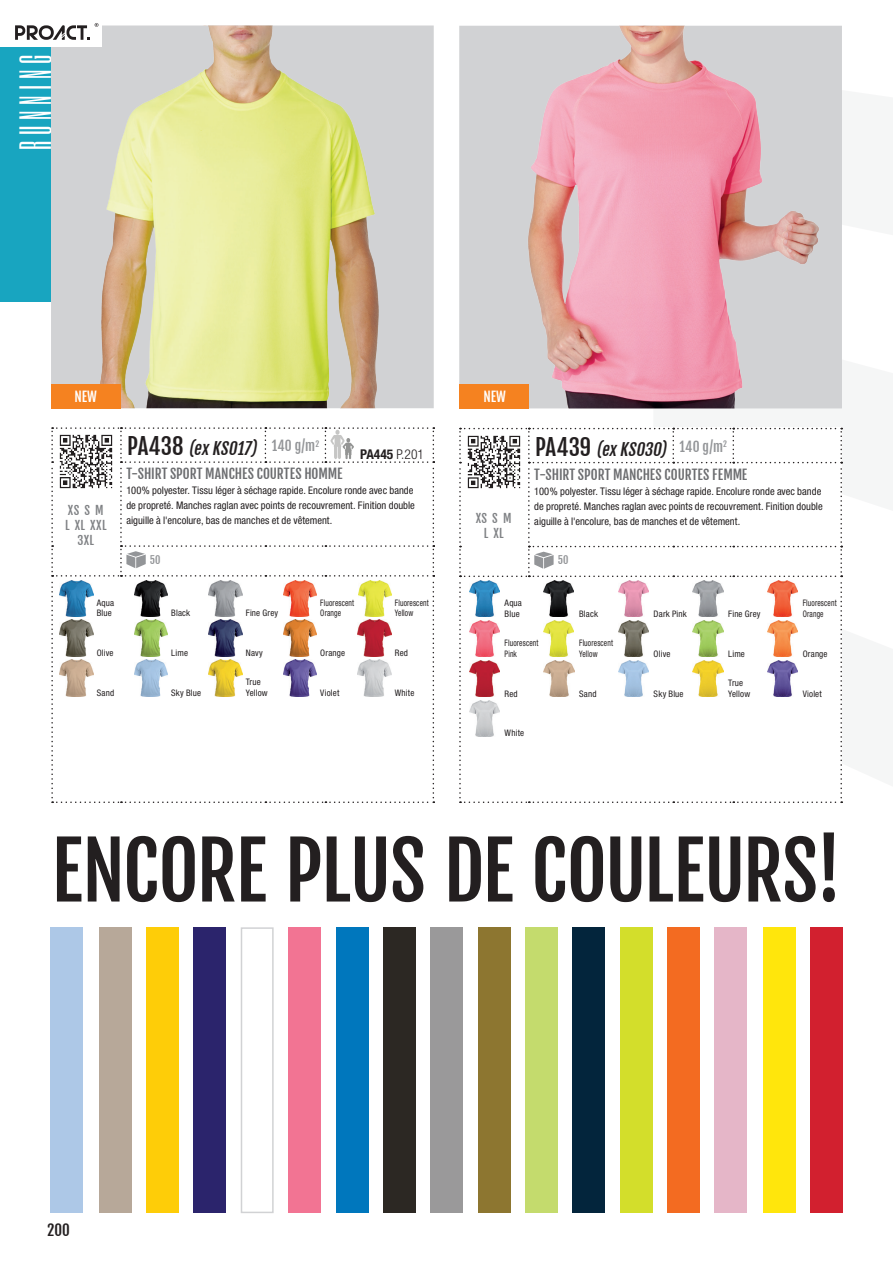
<style>
.page{position:relative;width:893px;height:1263px;background:#fff}
.page>*{position:absolute;margin:0;border:0;box-sizing:border-box;transform-origin:0 0}
.t1{font:78px "Fjalla One";letter-spacing:-.01em;color:#231f20}
.t2{font:37.5px "Six Caps";letter-spacing:.15em;color:#fff}
.t3{font:italic 16.5px "Fjalla One";color:#231f20}
.t4{font:15px "Fjalla One";color:#231f20}
.t5{font:13.5px "Fjalla One";letter-spacing:-.005em;color:#6c6d70}
.t6{font:700 condensed 13.5px "Helvetica Neue";color:#231f20}
.t7{font:13.5px "Fjalla One";letter-spacing:-.01em;color:#fff}
.t8{font:12px/15px "Fjalla One";letter-spacing:.025em;color:#808285;text-align:center}
.t9{font:condensed 10.5px/15px "Helvetica Neue";letter-spacing:.005em;color:#231f20}
.t10{font:10.5px "Fjalla One";color:#939598}
.t11{font:condensed 9px/10.8px "Helvetica Neue";letter-spacing:.02em;color:#231f20}
.t12{font:condensed 9px/10.8px "Helvetica Neue";letter-spacing:.02em;color:#231f20;scale:.84 1}
.s1{font-style:normal;font-size:22.5px}
.s2{font-weight:300}
</style>
<div class="page">
<div style="left:0;top:46px;width:51px;height:256px;background:#18a5c0"></div>
<svg style="left:653px;top:25px;width:189px;height:1px"></svg>
<img style="left:459px;top:26px;width:383px;height:382px">
<div style="left:459px;top:384px;width:70px;height:24px;background:#f58220"></div>
<img style="left:51px;top:26px;width:383px;height:382px">
<div style="left:51px;top:384px;width:70px;height:24px;background:#f58220"></div>
<div style="left:241px;top:927px;width:33px;height:286px;border:2px solid #d1d2d4"></div>
<div style="left:99px;top:927px;width:33px;height:286px;background:#b7a899"></div>
<div style="left:146px;top:927px;width:33px;height:286px;background:#fecd08"></div>
<div style="left:193px;top:927px;width:33px;height:286px;background:#2b246c"></div>
<div style="left:288px;top:927px;width:33px;height:286px;background:#f27493"></div>
<div style="left:50px;top:927px;width:33px;height:286px;background:#adc8e7"></div>
<div style="left:763px;top:927px;width:33px;height:286px;background:#ffe60c"></div>
<div style="left:810px;top:927px;width:33px;height:286px;background:#d2202f"></div>
<div style="left:336px;top:927px;width:33px;height:286px;background:#0077bd"></div>
<div style="left:383px;top:927px;width:33px;height:286px;background:#2c2823"></div>
<div style="left:430px;top:927px;width:33px;height:286px;background:#9a999a"></div>
<div style="left:620px;top:927px;width:33px;height:286px;background:#d3de2b"></div>
<div style="left:478px;top:927px;width:33px;height:286px;background:#8d7630"></div>
<div style="left:525px;top:927px;width:33px;height:286px;background:#c4db6d"></div>
<div style="left:572px;top:927px;width:33px;height:286px;background:#03253c"></div>
<div style="left:667px;top:927px;width:33px;height:286px;background:#f36b21"></div>
<div style="left:714px;top:927px;width:33px;height:286px;background:#e5b6c8"></div>
<div style="left:1px;top:1px;width:101px;height:45px;background:#fff"></div>
<svg style="left:15px;top:23px;width:83px;height:17px"></svg>
<svg style="left:459px;top:428px;width:383px;height:375px"></svg>
<svg style="left:51px;top:427px;width:383px;height:376px"></svg>
<h2 class="t2" style="left:9px;top:150px;width:97px;rotate:-90deg">RUNNING</h2>
<p class="t7" style="left:75px;top:389px;width:24px">NEW</p>
<p class="t8" style="left:65px;top:503px;width:43px">XS S M<br>L XL XXL<br>3XL</p>
<h3 class="t3" style="left:127px;top:438px;width:193px"><span class="s1">PA438</span> (ex KS017) <sup>140</sup> <sup>G/M</sup><sup>2</sup></h3>
<p class="t6" style="left:360px;top:446px;width:65px">PA445 <span class="s2">P.201</span></p>
<p class="t5" style="left:126px;top:466px;width:87px">T-SHIRT SPORT MANC</p>
<p class="t5" style="left:235px;top:466px;width:93px">HES COURTES HOMME</p>
<p class="t9" style="left:126px;top:483px;width:290px">100% polyester. Tissu léger à séchage rapide. Encolure ronde avec bande de propreté. Manches raglan avec points de recouvrement. Finition double aiguille à l'encolure, bas de manches et de vêtement.</p>
<p class="t10" style="left:150px;top:553px;width:12px">50</p>
<p class="t11" style="left:97px;top:597px;width:19px">Aqua<br>Blue</p>
<p class="t11" style="left:171px;top:608px;width:20px">Black</p>
<p class="t11" style="left:246px;top:608px;width:34px">Fine Grey</p>
<p class="t12" style="left:320px;top:597px;width:42px">Fluorescent<br>Orange</p>
<p class="t12" style="left:395px;top:597px;width:42px">Fluorescent<br>Yellow</p>
<p class="t11" style="left:97px;top:648px;width:18px">Olive</p>
<p class="t11" style="left:171px;top:648px;width:18px">Lime</p>
<p class="t11" style="left:246px;top:648px;width:19px">Navy</p>
<p class="t11" style="left:320px;top:648px;width:26px">Orange</p>
<p class="t11" style="left:395px;top:648px;width:15px">Red</p>
<p class="t11" style="left:97px;top:687px;width:19px">Sand</p>
<p class="t11" style="left:171px;top:687px;width:31px">Sky Blue</p>
<p class="t11" style="left:246px;top:677px;width:23px">True<br>Yellow</p>
<p class="t11" style="left:320px;top:687px;width:21px">Violet</p>
<p class="t11" style="left:395px;top:687px;width:21px">White</p>
<p class="t7" style="left:483px;top:388px;width:24px">NEW</p>
<p class="t8" style="left:476px;top:511px;width:37px">XS S M<br>L XL</p>
<h3 class="t3" style="left:535px;top:439px;width:193px"><span class="s1">PA439</span> (ex KS030) <sup>140</sup> <sup>G/M</sup><sup>2</sup></h3>
<p class="t5" style="left:534px;top:466px;width:87px">T-SHIRT SPORT MANC</p>
<p class="t5" style="left:643px;top:466px;width:84px">HES COURTES FEMME</p>
<p class="t9" style="left:534px;top:483px;width:290px">100% polyester. Tissu léger à séchage rapide. Encolure ronde avec bande de propreté. Manches raglan avec points de recouvrement. Finition double aiguille à l'encolure, bas de manches et de vêtement.</p>
<p class="t10" style="left:558px;top:554px;width:12px">50</p>
<p class="t11" style="left:505px;top:597px;width:19px">Aqua<br>Blue</p>
<p class="t11" style="left:579px;top:608px;width:20px">Black</p>
<p class="t11" style="left:654px;top:608px;width:35px">Dark Pink</p>
<p class="t11" style="left:728px;top:608px;width:34px">Fine Grey</p>
<p class="t12" style="left:803px;top:597px;width:42px">Fluorescent<br>Orange</p>
<p class="t12" style="left:505px;top:637px;width:42px">Fluorescent<br>Pink</p>
<p class="t12" style="left:579px;top:637px;width:42px">Fluorescent<br>Yellow</p>
<p class="t11" style="left:654px;top:648px;width:18px">Olive</p>
<p class="t11" style="left:728px;top:648px;width:18px">Lime</p>
<p class="t11" style="left:803px;top:648px;width:26px">Orange</p>
<p class="t11" style="left:505px;top:688px;width:15px">Red</p>
<p class="t11" style="left:579px;top:688px;width:19px">Sand</p>
<p class="t11" style="left:654px;top:688px;width:31px">Sky Blue</p>
<p class="t11" style="left:728px;top:677px;width:23px">True<br>Yellow</p>
<p class="t11" style="left:803px;top:688px;width:21px">Violet</p>
<p class="t11" style="left:505px;top:728px;width:21px">White</p>
<h1 class="t1" style="left:51px;top:823px;width:792px">ENCORE PLUS DE COULEURS!</h1>
<h3 class="t4" style="left:47px;top:1220px;width:24px">200</h3>
</div>
